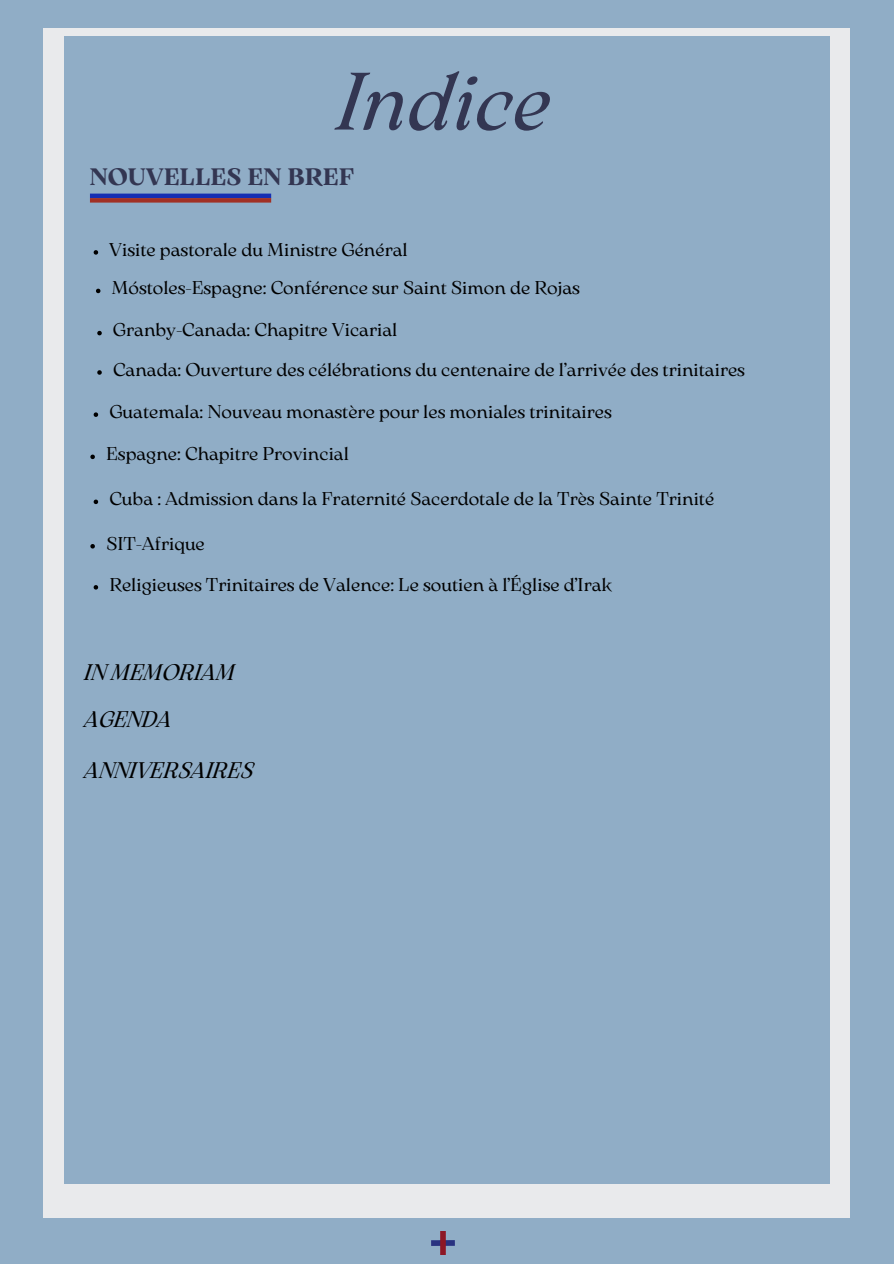
<style>
.page{position:relative;width:894px;height:1264px;background:#fff}
.page>*{position:absolute;margin:0;border:0;box-sizing:border-box;transform-origin:0 0}
.t1{font:italic 81px "Arsenica Antiqua";color:#333652}
.t2{font:700 23.7px "Arsenica Antiqua";color:#333652}
.t3{font:italic 22.5px "Arsenica Antiqua";color:#000}
.t4{font:18.45px "Arsenica Antiqua";color:#000}
</style>
<div class="page">
<div style="left:0;top:0;width:893px;height:1263px;background:#90adc6"></div>
<div style="left:43px;top:28px;width:806px;height:1190px;background:#e9eaec"></div>
<div style="left:64px;top:37px;width:765px;height:1146px;background:#90adc6"></div>
<hr style="left:90px;top:194px;width:181px;height:4px;background:#152eb2">
<div style="left:90px;top:198px;width:181px;height:5px;background:#a13024"></div>
<img style="left:431px;top:1231px;width:23px;height:23px">
<svg style="left:94px;top:250px;width:4px;height:5px"></svg>
<svg style="left:97px;top:331px;width:5px;height:4px"></svg>
<svg style="left:97px;top:370px;width:5px;height:5px"></svg>
<svg style="left:94px;top:412px;width:4px;height:5px"></svg>
<svg style="left:96px;top:289px;width:4px;height:4px"></svg>
<svg style="left:90px;top:454px;width:5px;height:5px"></svg>
<svg style="left:94px;top:499px;width:4px;height:5px"></svg>
<svg style="left:90px;top:544px;width:5px;height:4px"></svg>
<svg style="left:94px;top:585px;width:4px;height:4px"></svg>
<h2 class="t1" style="left:336px;top:71px;width:215px">Indice</h2>
<p class="t2" style="left:89px;top:167px;width:266px">NOUVELLES EN BREF</p>
<p class="t4" style="left:109px;top:242px;width:300px">Visite pastorale du Ministre Général</p>
<p class="t4" style="left:111px;top:281px;width:470px">Móstoles-Espagne: Conférence sur Saint Simon de Rojas</p>
<p class="t4" style="left:113px;top:323px;width:286px">Granby-Canada: Chapitre Vicarial</p>
<p class="t4" style="left:113px;top:362px;width:633px">Canada: Ouverture des célébrations du centenaire de l’arrivée des trinitaires</p>
<p class="t4" style="left:109px;top:405px;width:504px">Guatemala: Nouveau monastère pour les moniales trinitaires</p>
<h3 class="t4" style="left:106px;top:447px;width:244px">Espagne: Chapitre Provincial</h3>
<h3 class="t4" style="left:109px;top:492px;width:606px">Cuba : Admission dans la Fraternité Sacerdotale de la Très Sainte Trinité</h3>
<h3 class="t4" style="left:106px;top:536px;width:100px">SIT-Afrique</h3>
<p class="t4" style="left:109px;top:577px;width:504px">Religieuses Trinitaires de Valence: Le soutien à l’Église d’Irak</p>
<p class="t3" style="left:84px;top:663px;width:152px">IN MEMORIAM</p>
<p class="t3" style="left:84px;top:710px;width:89px">AGENDA</p>
<p class="t3" style="left:84px;top:762px;width:170px">ANNIVERSAIRES</p>
</div>
